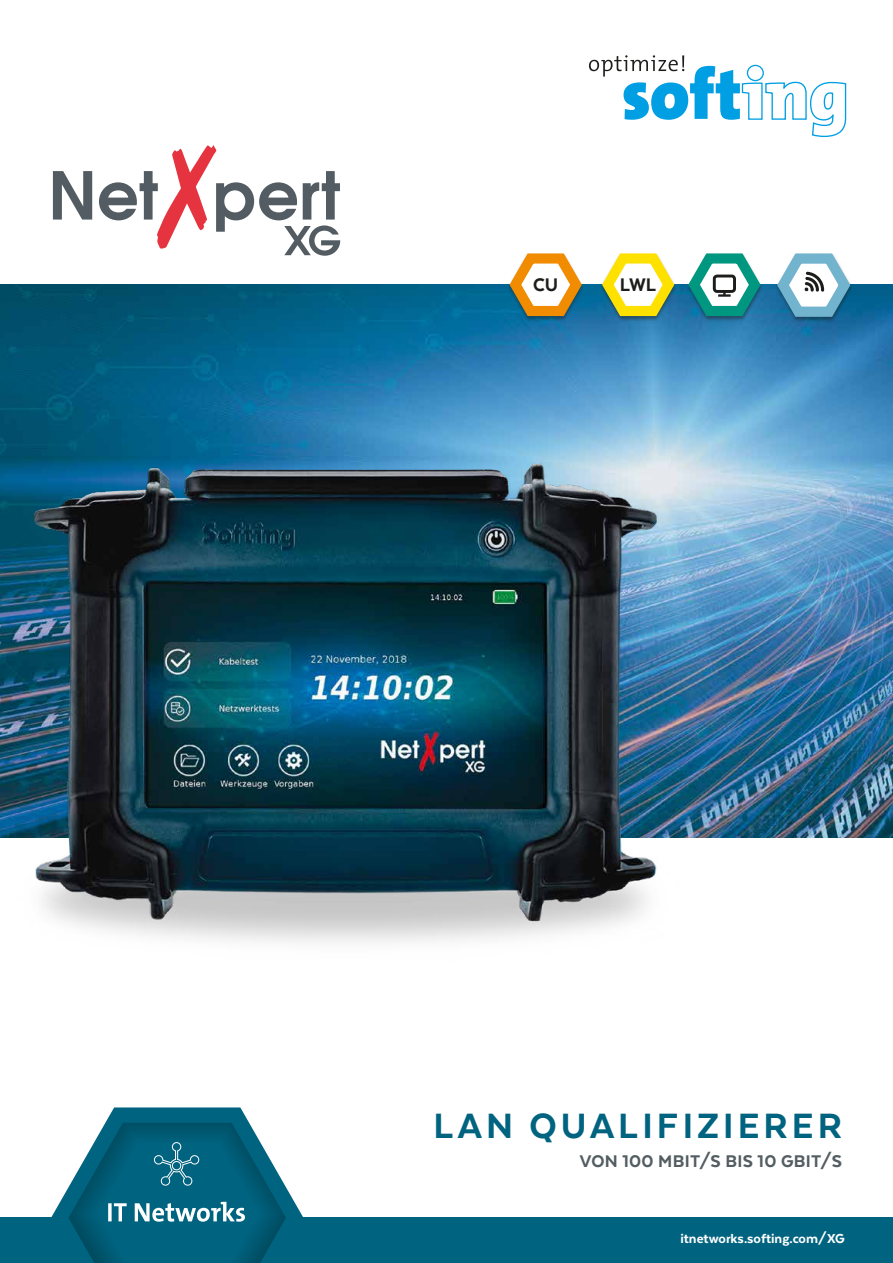
<style>
.page{position:relative;width:893px;height:1263px;background:#fff}
.page>*{position:absolute;margin:0;border:0;box-sizing:border-box;transform-origin:0 0}
.t1{font:800 40.5px "Texta";letter-spacing:.1em;color:#006380}
.t2{font:800 21px "Texta";color:#1d1d1b}
.t3{font:800 19.5px "Texta";letter-spacing:.015em;color:#535d62}
.t4{font:800 15px "Texta";color:#fff}
</style>
<div class="page">
<div style="left:0;top:1217px;width:893px;height:46px;background:#006380"></div>
<svg style="left:53px;top:145px;width:287px;height:111px"></svg>
<svg style="left:51px;top:1107px;width:252px;height:156px"></svg>
<svg style="left:589px;top:55px;width:258px;height:83px"></svg>
<img style="left:0;top:285px;width:893px;height:553px">
<img style="left:0;top:444px;width:737px;height:498px">
<div style="left:507px;top:253px;width:346px;height:69px;background:#1d1d1b;opacity:.45"></div>
<svg style="left:504px;top:253px;width:84px;height:68px"></svg>
<svg style="left:596px;top:253px;width:260px;height:69px"></svg>
<h2 class="t2" style="left:533px;top:274px;width:27px">CU</h2>
<h2 class="t2" style="left:620px;top:274px;width:38px">LWL</h2>
<h1 class="t1" style="left:434px;top:1105px;width:410px">LAN QUALIFIZIERER</h1>
<h3 class="t3" style="left:580px;top:1150px;width:264px">VON 100 MBIT/S BIS 10 GBIT/S</h3>
<p class="t4" style="left:680px;top:1231px;width:166px">itnetworks.softing.com/XG</p>
</div>
